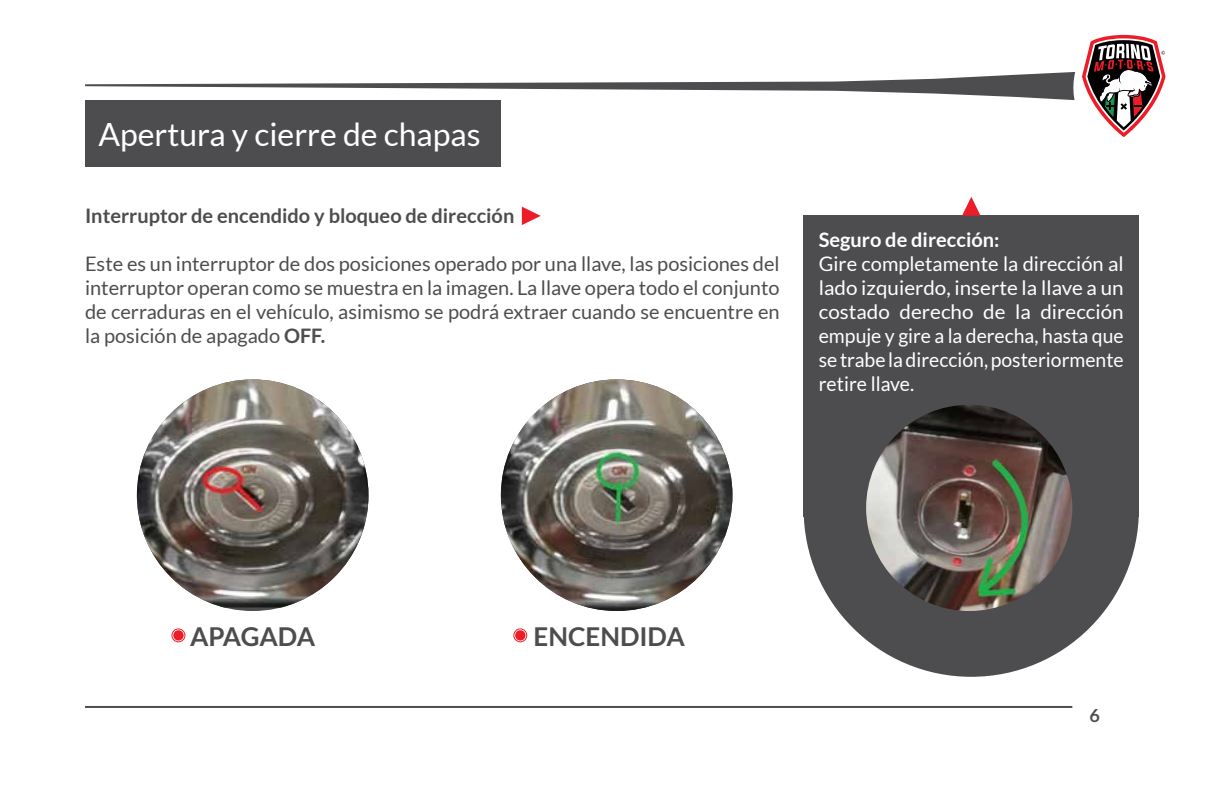
<style>
.page{position:relative;width:1224px;height:792px;background:#fff}
.page>*{position:absolute;margin:0;border:0;box-sizing:border-box;transform-origin:0 0}
.t1{font:32px "Lato";color:#fff}
.t2{font:700 26px "Lato";color:#4d4d4f}
.t3{font:20px/24px "Lato";color:#4d4d4f;text-align:justify}
.t4{font:20px/24px "Lato";color:#fff;text-align:justify}
.t5{font:700 20px "Lato";color:#4d4d4f}
.t6{font:700 20px "Lato";color:#fff}
.t7{font:700 18px "Lato";color:#4d4d4f}
.s1{font-weight:700}
</style>
<div class="page">
<svg style="left:1082px;top:35px;width:84px;height:102px"></svg>
<hr style="left:85px;top:706px;width:987px;height:2px;background:#4d4d4f">
<svg style="left:85px;top:72px;width:990px;height:28px"></svg>
<div style="left:85px;top:100px;width:416px;height:66px;background:#4d4d4f"></div>
<div style="left:804px;top:342px;width:335px;height:335px;background:#4d4d4f;border-radius:50%"></div>
<div style="left:804px;top:216px;width:335px;height:301px;background:#4d4d4f"></div>
<svg style="left:962px;top:197px;width:19px;height:19px"></svg>
<div style="left:173px;top:630px;width:11px;height:11px;background:#ed1c29;border-radius:50%"></div>
<div style="left:171px;top:628px;width:14px;height:14px;border:1px solid #ed2127;border-radius:50%"></div>
<div style="left:515px;top:630px;width:10px;height:11px;background:#ed1c29;border-radius:50%"></div>
<div style="left:513px;top:628px;width:14px;height:14px;border:1px solid #ed2127;border-radius:50%"></div>
<img style="left:137px;top:379px;width:231px;height:228px">
<img style="left:501px;top:379px;width:231px;height:232px;border-radius:116px">
<img style="left:866px;top:405px;width:206px;height:206px;border-radius:103px">
<svg style="left:522px;top:207px;width:19px;height:18px"></svg>
<h1 class="t1" style="left:98px;top:117px;width:384px">Apertura y cierre de chapas</h1>
<p class="t5" style="left:85px;top:204px;width:431px">Interruptor de encendido y bloqueo de dirección</p>
<p class="t3" style="left:85px;top:251px;width:696px">Este es un interruptor de dos posiciones operado por una llave, las posiciones del interruptor operan como se muestra en la imagen. La llave opera todo el conjunto de cerraduras en el vehículo, asimismo se podrá extraer cuando se encuentre en la posición de apagado <span class="s1">OFF.</span></p>
<p class="t6" style="left:819px;top:228px;width:182px">Seguro de dirección:</p>
<p class="t4" style="left:819px;top:251px;width:306px">Gire completamente la dirección al lado izquierdo, inserte la llave a un costado derecho de la dirección empuje y gire a la derecha, hasta que se trabe la dirección, posteriormente retire llave.</p>
<h2 class="t2" style="left:190px;top:622px;width:126px">APAGADA</h2>
<h2 class="t2" style="left:534px;top:622px;width:153px">ENCENDIDA</h2>
<p class="t7" style="left:1089px;top:706px;width:12px">6</p>
</div>
